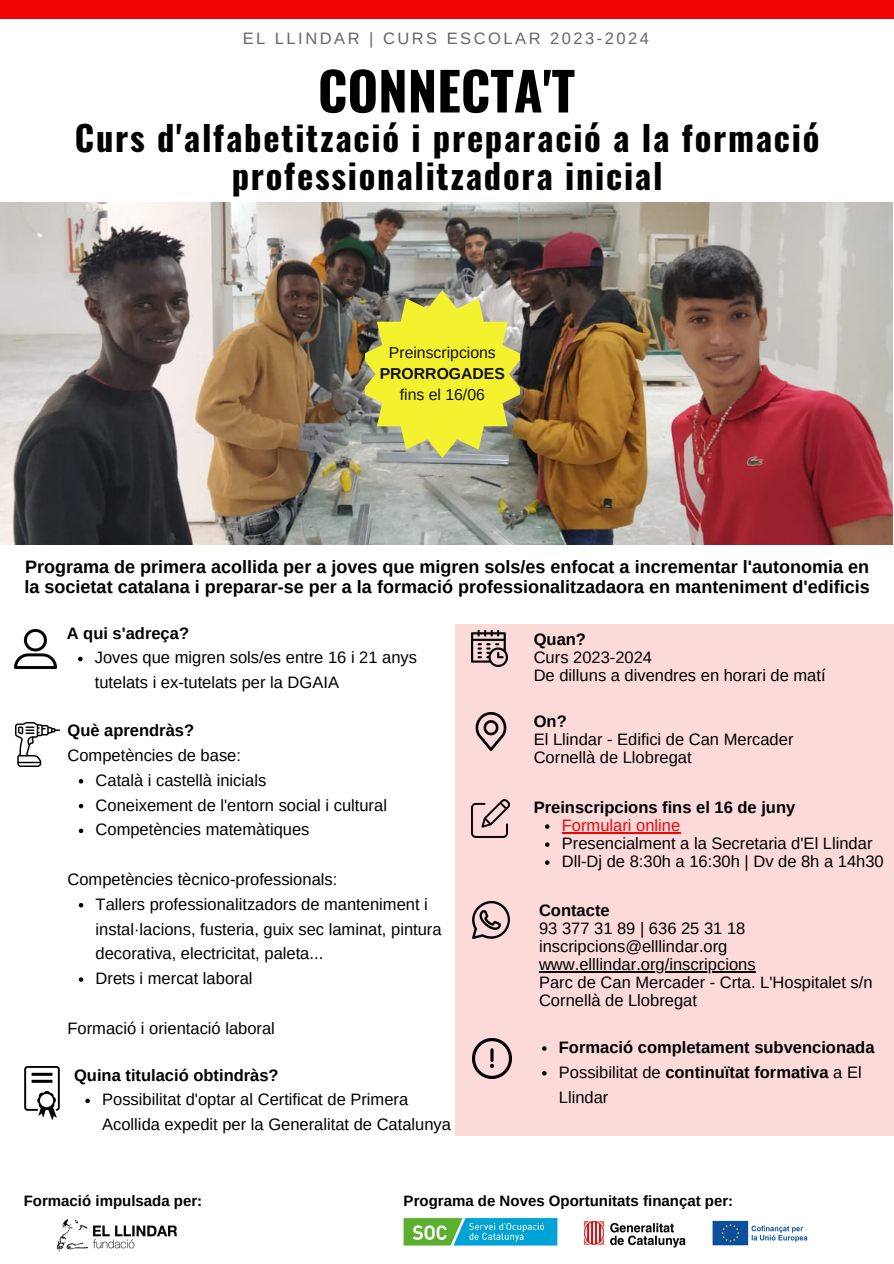
<style>
.page{position:relative;width:894px;height:1264px;background:#fff}
.page>*{position:absolute;margin:0;border:0;box-sizing:border-box;transform-origin:0 0}
.t1{font:700 52.5px "Oswald";color:#000}
.t2{font:700 34.5px/38.2px "Oswald";letter-spacing:.05em;color:#000;text-align:center}
.t3{font:700 18px/20.2px "Arimo";color:#000}
.t4{font:16.5px/24.8px "Arimo";color:#000}
.t5{font:700 16.5px "Arimo";color:#000}
.t6{font:16.5px "Arimo";letter-spacing:.15em;color:#666}
.t7{font:16.5px "Arimo";color:#f10404}
.t8{font:15.75px/21.5px "Arimo";color:#100f0d;text-align:center}
.t9{font:700 15px "Arimo";color:#000}
.s1{font-weight:700}
</style>
<div class="page">
<div style="left:0;top:0;width:893px;height:19px;background:#f10404"></div>
<div style="left:454px;top:624px;width:439px;height:511px;background:#fcdada"></div>
<img style="left:14px;top:629px;width:42px;height:40px">
<img style="left:56px;top:1218px;width:121px;height:34px">
<img style="left:24px;top:1066px;width:36px;height:53px">
<img style="left:472px;top:901px;width:37px;height:38px">
<img style="left:471px;top:630px;width:36px;height:36px">
<img style="left:475px;top:713px;width:32px;height:37px">
<img style="left:471px;top:799px;width:38px;height:38px">
<img style="left:472px;top:1038px;width:39px;height:40px">
<img style="left:0;top:202px;width:892px;height:343px">
<svg style="left:79px;top:779px;width:4px;height:4px"></svg>
<svg style="left:79px;top:803px;width:4px;height:5px"></svg>
<svg style="left:79px;top:828px;width:4px;height:5px"></svg>
<svg style="left:79px;top:903px;width:4px;height:4px"></svg>
<svg style="left:79px;top:977px;width:4px;height:4px"></svg>
<svg style="left:85px;top:1098px;width:5px;height:5px"></svg>
<svg style="left:78px;top:656px;width:4px;height:5px"></svg>
<svg style="left:545px;top:824px;width:4px;height:4px"></svg>
<hr style="left:561px;top:832px;width:119px;height:1px;background:#f10404">
<svg style="left:545px;top:842px;width:4px;height:4px"></svg>
<svg style="left:545px;top:860px;width:4px;height:4px"></svg>
<hr style="left:539px;top:970px;width:216px;height:2px;background:#000">
<svg style="left:542px;top:1046px;width:4px;height:4px"></svg>
<svg style="left:542px;top:1071px;width:4px;height:4px"></svg>
<img style="left:15px;top:722px;width:44px;height:44px">
<img style="left:403px;top:1217px;width:405px;height:31px">
<svg style="left:366px;top:290px;width:153px;height:168px;background:#d3d24d"></svg>
<p class="t6" style="left:243px;top:29px;width:407px">EL LLINDAR | CURS ESCOLAR 2023-2024</p>
<p class="t1" style="left:318px;top:50px;width:258px">CONNECTA'T</p>
<p class="t2" style="left:75px;top:117px;width:745px">Curs d'alfabetització i preparació a la formació professionalitzadora inicial</p>
<p class="t8" style="left:379px;top:341px;width:127px">Preinscripcions<br><span class="s1">PRORROGADES</span></p>
<p class="t8" style="left:400px;top:384px;width:86px">fins el 16/06</p>
<p class="t3" style="left:25px;top:556px;width:846px">Programa de primera acollida per a joves que migren sols/es enfocat a incrementar l'autonomia en la societat catalana i preparar-se per a la formació professionalitzadaora en manteniment d'edificis</p>
<p class="t5" style="left:67px;top:623px;width:124px">A qui s'adreça?</p>
<p class="t4" style="left:95px;top:645px;width:323px">Joves que migren sols/es entre 16 i 21 anys tutelats i ex-tutelats per la DGAIA</p>
<p class="t5" style="left:67px;top:721px;width:128px">Què aprendràs?</p>
<p class="t4" style="left:67px;top:743px;width:175px">Competències de base:</p>
<p class="t4" style="left:96px;top:767px;width:172px">Català i castellà inicials</p>
<p class="t4" style="left:96px;top:792px;width:293px">Coneixement de l'entorn social i cultural</p>
<p class="t4" style="left:96px;top:817px;width:215px">Competències matemàtiques</p>
<p class="t4" style="left:67px;top:866px;width:271px">Competències tècnico-professionals:</p>
<p class="t4" style="left:96px;top:891px;width:347px">Tallers professionalitzadors de manteniment i instal·lacions, fusteria, guix sec laminat, pintura decorativa, electricitat, paleta...</p>
<p class="t4" style="left:96px;top:966px;width:158px">Drets i mercat laboral</p>
<p class="t4" style="left:67px;top:1015px;width:209px">Formació i orientació laboral</p>
<p class="t5" style="left:74px;top:1065px;width:206px">Quina titulació obtindràs?</p>
<p class="t4" style="left:102px;top:1087px;width:350px">Possibilitat d'optar al Certificat de Primera<br>Acollida expedit per la Generalitat de Catalunya</p>
<p class="t5" style="left:533px;top:629px;width:54px">Quan?</p>
<p class="t4" style="left:533px;top:644px;width:120px">Curs 2023-2024</p>
<p class="t4" style="left:533px;top:662px;width:293px">De dilluns a divendres en horari de matí</p>
<p class="t5" style="left:533px;top:712px;width:34px">On?</p>
<p class="t4" style="left:533px;top:726px;width:261px">El Llindar - Edifici de Can Mercader</p>
<p class="t4" style="left:533px;top:744px;width:159px">Cornellà de Llobregat</p>
<p class="t5" style="left:533px;top:798px;width:263px">Preinscripcions fins el 16 de juny</p>
<p class="t7" style="left:561px;top:816px;width:120px">Formulari online</p>
<p class="t4" style="left:561px;top:831px;width:312px">Presencialment a la Secretaria d'El Llindar</p>
<p class="t4" style="left:561px;top:849px;width:323px">Dll-Dj de 8:30h a 16:30h | Dv de 8h a 14h30</p>
<p class="t5" style="left:539px;top:900px;width:72px">Contacte</p>
<p class="t4" style="left:539px;top:915px;width:208px">93 377 31 89 | 636 25 31 18</p>
<p class="t4" style="left:539px;top:933px;width:190px">inscripcions@elllindar.org</p>
<p class="t4" style="left:539px;top:951px;width:218px">www.elllindar.org/inscripcions</p>
<p class="t4" style="left:539px;top:969px;width:335px">Parc de Can Mercader - Crta. L'Hospitalet s/n</p>
<p class="t4" style="left:539px;top:987px;width:159px">Cornellà de Llobregat</p>
<p class="t5" style="left:558px;top:1038px;width:317px">Formació completament subvencionada</p>
<p class="t4" style="left:558px;top:1059px;width:304px">Possibilitat de <span class="s1">continuïtat formativa</span> a El<br>Llindar</p>
<p class="t9" style="left:24px;top:1192px;width:180px">Formació impulsada per:</p>
<p class="t9" style="left:403px;top:1192px;width:331px">Programa de Noves Oportunitats finançat per:</p>
</div>
